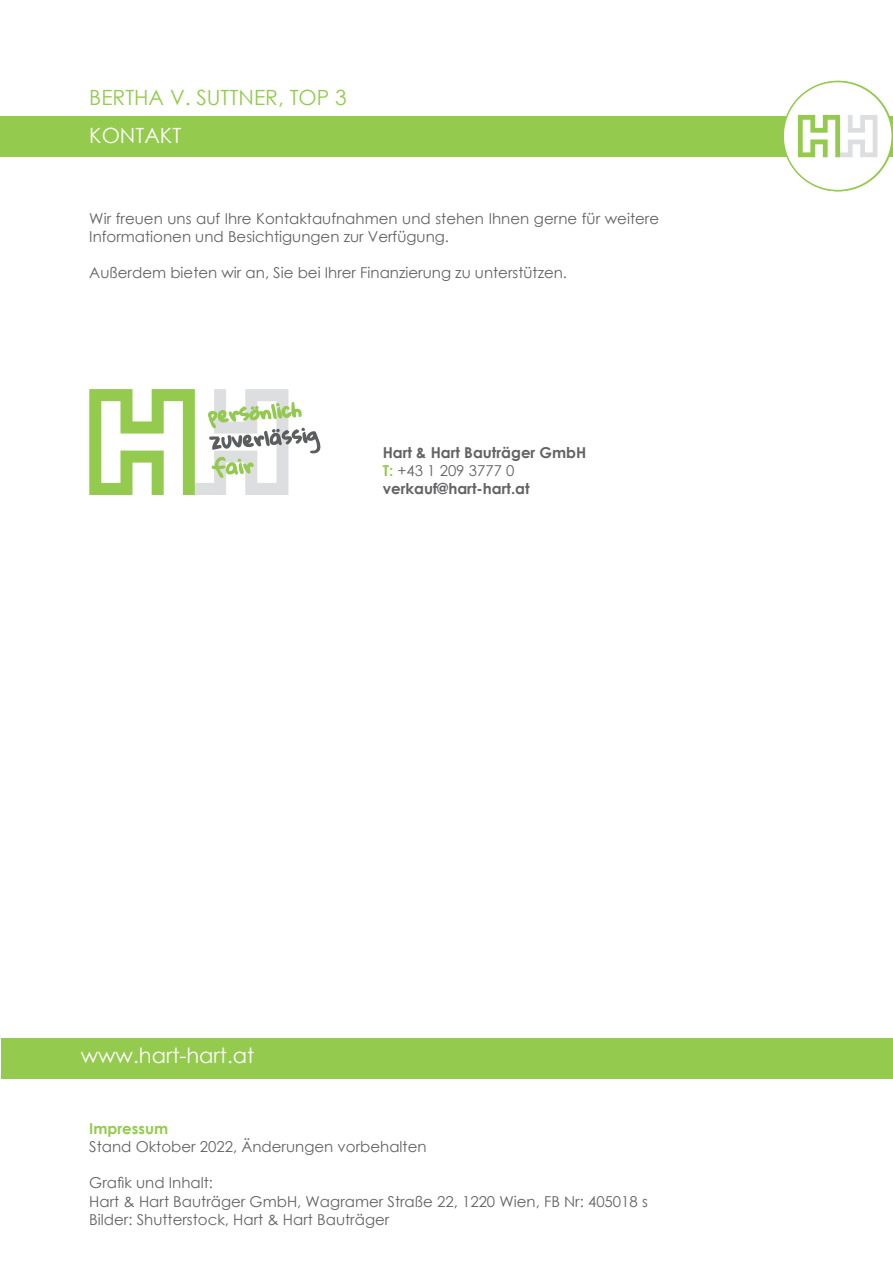
<style>
.page{position:relative;width:893px;height:1263px;background:#fff}
.page>*{position:absolute;margin:0;border:0;box-sizing:border-box;transform-origin:0 0}
.t1{font:21px "Century Gothic";color:#fff}
.t2{font:21px "Century Gothic";color:#94ca4e}
.t3{font:15px/18px "Century Gothic";color:#636366}
.t4{font:700 15px/18px "Century Gothic";color:#636366}
.t5{font:700 15px "Century Gothic";color:#94ca4e}
.s1{color:#94ca4e}
.s2{font-weight:400}
</style>
<div class="page">
<div style="left:0;top:116px;width:892px;height:40px;background:#94ca4e"></div>
<div style="left:783px;top:82px;width:109px;height:109px;background:#fff;border-radius:50%"></div>
<div style="left:782px;top:81px;width:111px;height:110px;border:2px solid #94ca4e;border-radius:50%"></div>
<svg style="left:798px;top:115px;width:80px;height:42px"></svg>
<div style="left:1px;top:1037px;width:892px;height:41px;background:#94ca4e"></div>
<svg style="left:89px;top:389px;width:231px;height:106px"></svg>
<h1 class="t2" style="left:89px;top:83px;width:259px">BERTHA V. SUTTNER, TOP 3</h1>
<h1 class="t1" style="left:89px;top:121px;width:94px">KONTAKT</h1>
<p class="t3" style="left:89px;top:210px;width:571px">Wir freuen uns auf Ihre Kontaktaufnahmen und stehen Ihnen gerne für weitere<br>Informationen und Besichtigungen zur Verfügung.</p>
<p class="t3" style="left:89px;top:264px;width:479px">Außerdem bieten wir an, Sie bei Ihrer Finanzierung zu unterstützen.</p>
<p class="t4" style="left:383px;top:443px;width:205px">Hart &amp; Hart Bauträger GmbH<br><span class="s1">T:</span> <span class="s2">+43 1 209 3777 0 </span>verkauf@hart-hart.at</p>
<h1 class="t1" style="left:81px;top:1041px;width:175px">www.hart-hart.at</h1>
<p class="t5" style="left:89px;top:1118px;width:80px">Impressum</p>
<p class="t3" style="left:89px;top:1138px;width:339px">Stand Oktober 2022, Änderungen vorbehalten</p>
<p class="t3" style="left:89px;top:1174px;width:560px">Grafik und Inhalt:<br>Hart &amp; Hart Bauträger GmbH, Wagramer Straße 22, 1220 Wien, FB Nr: 405018 s<br>Bilder: Shutterstock, Hart &amp; Hart Bauträger</p>
</div>
